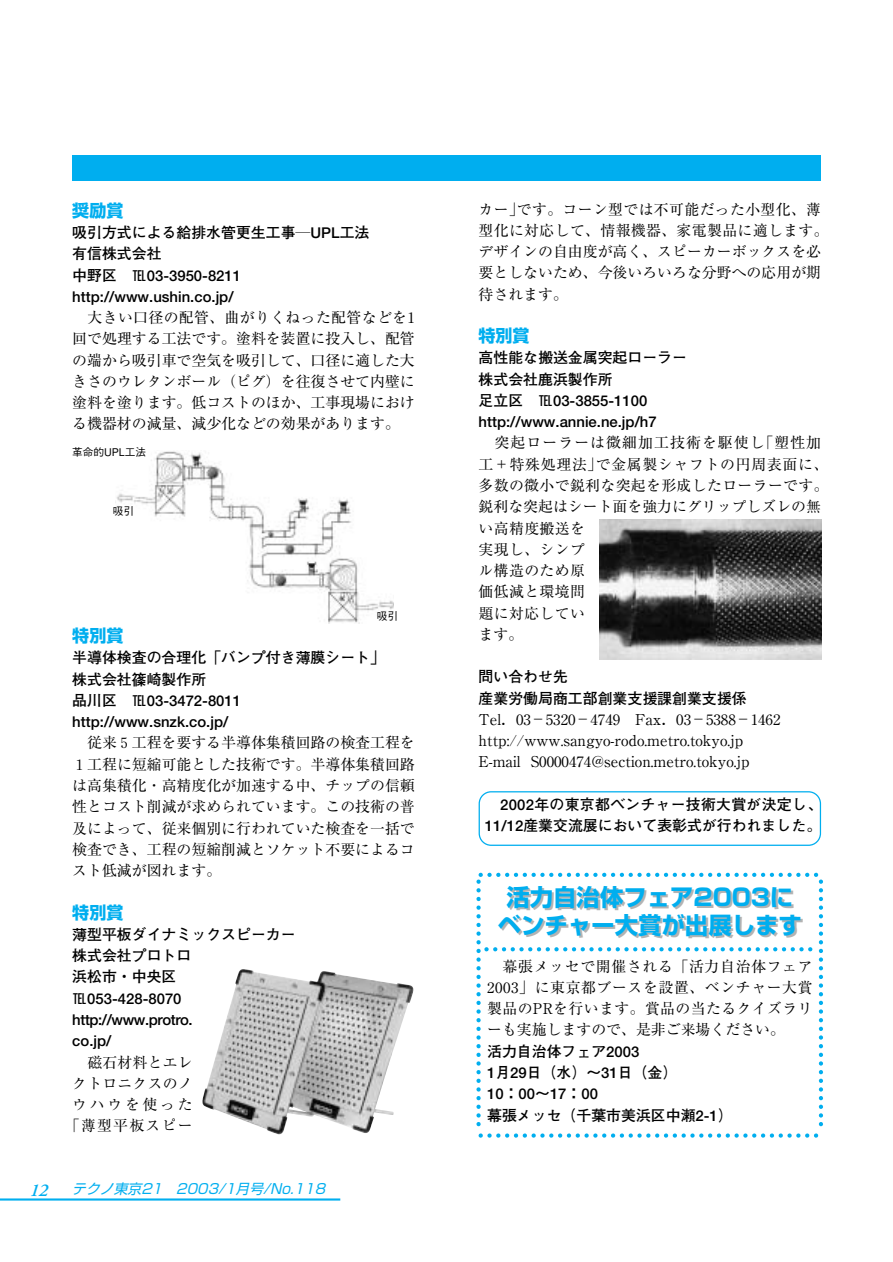
<style>
.page{position:relative;width:893px;height:1262px;background:#fff}
.page>*{position:absolute;margin:0;border:0;box-sizing:border-box;transform-origin:0 0}
.t1{font:700 23.4px/28.7px "Shin Go";color:#00aeef;text-align:center}
.t2{font:italic 600 18.15px "Adobe Garamond";color:#00aeef}
.t3{font:700 16.95px "Shin Go";color:#00aeef}
.t4{font:14.85px/21.3px "Ryumin";color:#000;text-align:justify}
.t5{font:700 14.85px/21.3px "Futo Go B101";color:#000}
.t6{font:14.85px/21.3px "Ryumin";letter-spacing:.025em;color:#000}
.t7{font:italic 13.8px "Shin Go";color:#00aeef}
.t8{font:500 10.65px "Gothic BBB";color:#000}
</style>
<div class="page">
<hr style="left:0;top:1198px;width:340px;height:2px;background:#00aeef">
<div style="left:72px;top:156px;width:749px;height:25px;background:#00aeef"></div>
<img style="left:115px;top:451px;width:278px;height:172px">
<img style="left:202px;top:969px;width:211px;height:165px">
<img style="left:600px;top:519px;width:221px;height:140px">
<div style="left:478px;top:791px;width:343px;height:55px;border:1px solid #00aeef;border-radius:12px"></div>
<svg style="left:476px;top:872px;width:347px;height:265px"></svg>
<p class="t3" style="left:72px;top:204px;width:53px">奨励賞</p>
<p class="t5" style="left:72px;top:223px;width:299px">吸引方式による給排水管更生工事―UPL工法有信株式会社<br>中野区　℡03-3950-8211 http://www.ushin.co.jp/</p>
<p class="t4" style="left:72px;top:309px;width:344px;text-indent:15px">大きい口径の配管、曲がりくねった配管などを1回で処理する工法です。塗料を装置に投入し、配管の端から吸引車で空気を吸引して、口径に適した大きさのウレタンボール（ピグ）を往復させて内壁に塗料を塗ります。低コストのほか、工事現場における機器材の減量、減少化などの効果があります。</p>
<p class="t8" style="left:72px;top:448px;width:75px">革命的UPL工法</p>
<p class="t8" style="left:113px;top:506px;width:23px">吸引</p>
<p class="t8" style="left:377px;top:612px;width:23px">吸引</p>
<p class="t3" style="left:72px;top:629px;width:53px">特別賞</p>
<p class="t5" style="left:72px;top:649px;width:314px">半導体検査の合理化「バンプ付き薄膜シート」株式会社篠崎製作所<br>品川区　℡03-3472-8011 http://www.snzk.co.jp/</p>
<p class="t4" style="left:72px;top:734px;width:344px;text-indent:15px">従来５工程を要する半導体集積回路の検査工程を１工程に短縮可能とした技術です。半導体集積回路は高集積化・高精度化が加速する中、チップの信頼性とコスト削減が求められています。この技術の普及によって、従来個別に行われていた検査を一括で検査でき、工程の短縮削減とソケット不要によるコスト低減が図れます。</p>
<p class="t3" style="left:72px;top:906px;width:53px">特別賞</p>
<p class="t5" style="left:72px;top:925px;width:225px">薄型平板ダイナミックスピーカー株式会社プロトロ<br>浜松市・中央区　℡053-428-8070 http://www.protro.<br>co.jp/</p>
<p class="t4" style="left:72px;top:1053px;width:122px;text-indent:15px">磁石材料とエレクトロニクスのノウハウを使った｢薄型平板スピー</p>
<p class="t2" style="left:30px;top:1182px;width:20px">12</p>
<p class="t7" style="left:72px;top:1184px;width:257px">テクノ東京21 2003/ 1月号/No.118</p>
<p class="t4" style="left:478px;top:200px;width:351px;text-align:left">カー｣です。コーン型では不可能だった小型化、薄型化に対応して、情報機器、家電製品に適します。デザインの自由度が高く、スピーカーボックスを必要としないため、今後いろいろな分野への応用が期待されます。</p>
<p class="t3" style="left:478px;top:329px;width:53px">特別賞</p>
<p class="t5" style="left:478px;top:349px;width:210px">高性能な搬送金属突起ローラー株式会社鹿浜製作所<br>足立区　℡03-3855-1100 http://www.annie.ne.jp/h7</p>
<p class="t6" style="left:478px;top:434px;width:351px;text-indent:16px">突起ローラーは微細加工技術を駆使し｢塑性加工＋特殊処理法｣で金属製シャフトの円周表面に、多数の微小で鋭利な突起を形成したローラーです。鋭利な突起はシート面を強力にグリップしズレの無い高精度搬送を<br>実現し、シンプ<br>ル構造のため原<br>価低減と環境問<br>題に対応してい<br>ます。</p>
<p class="t5" style="left:478px;top:668px;width:269px">問い合わせ先<br>産業労働局商工部創業支援課創業支援係</p>
<p class="t4" style="left:478px;top:710px;width:303px;text-align:left">Tel．03－5320－4749 Fax．03－5388－1462 http://www.sangyo-rodo.metro.tokyo.jp<br>E-mail S0000474@section.metro.tokyo.jp</p>
<p class="t5" style="left:485px;top:795px;width:339px;text-align:right">2002年の東京都ベンチャー技術大賞が決定し、<br>11/12産業交流展において表彰式が行われました。</p>
<h1 class="t1" style="left:497px;top:885px;width:306px">活力自治体フェア2003にベンチャー大賞が出展します</h1>
<p class="t4" style="left:487px;top:957px;width:327px;text-indent:16px">幕張メッセで開催される「活力自治体フェア2003」に東京都ブースを設置、ベンチャー大賞製品のPRを行います。賞品の当たるクイズラリーも実施しますので、是非ご来場ください。</p>
<p class="t5" style="left:487px;top:1042px;width:247px">活力自治体フェア2003<br>1月29日（水）～31日（金）<br>10：00～17：00<br>幕張メッセ（千葉市美浜区中瀬2-1）</p>
</div>
